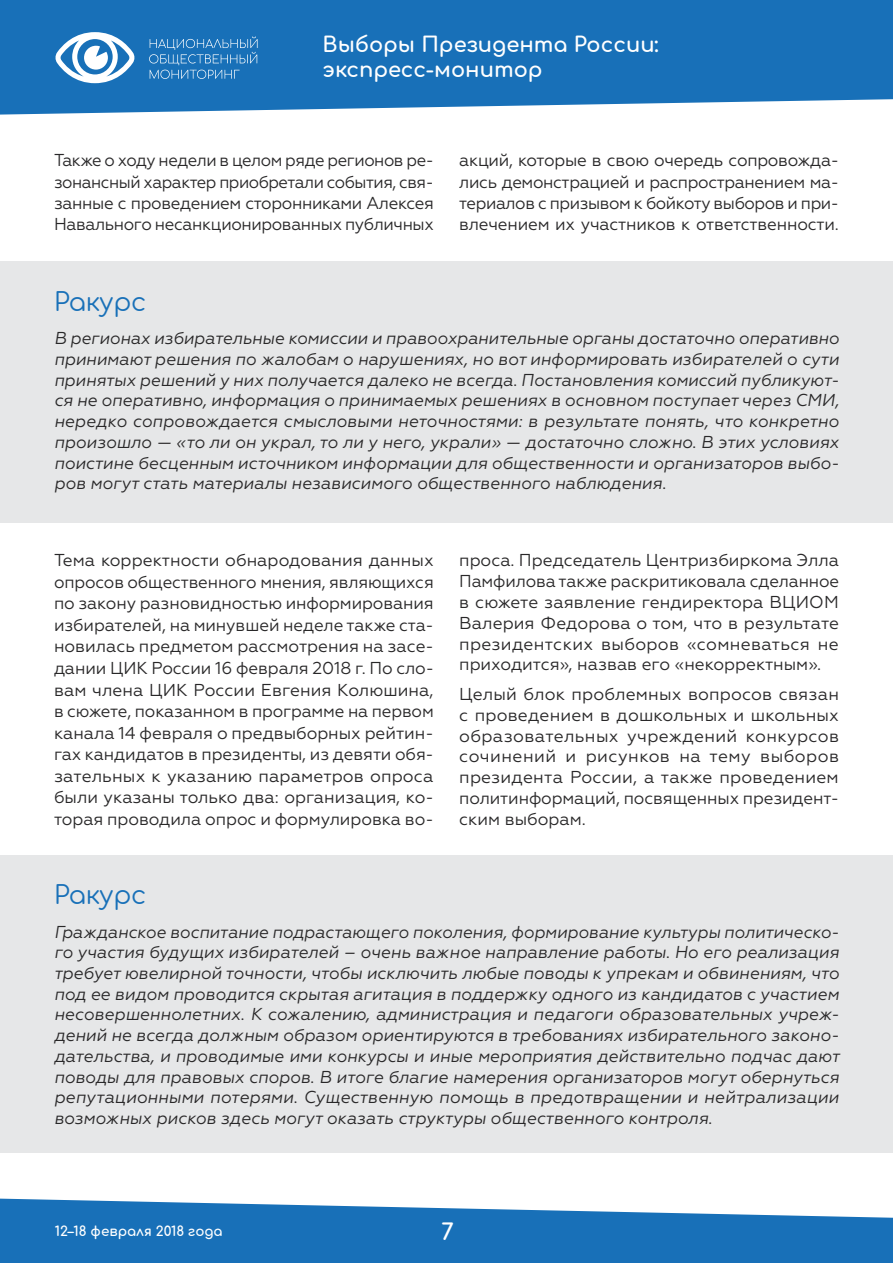
<style>
.page{position:relative;width:893px;height:1263px;background:#fff}
.page>*{position:absolute;margin:0;border:0;box-sizing:border-box;transform-origin:0 0}
.t1{font:25.5px "Comfortaa";letter-spacing:-.01em;color:#1870b8}
.t2{font:700 22.5px "Comfortaa";color:#fff}
.t3{font:700 21px/25.2px "Comfortaa";color:#fff}
.t4{font:italic 17.25px/20.7px "Geometria";color:#292829;text-align:justify}
.t5{font:17.25px/21.6px "Geometria";letter-spacing:-.005em;color:#292829;text-align:justify}
.t6{font:700 13.5px "Comfortaa";color:#fff}
</style>
<div class="page">
<svg style="left:0;top:0;width:893px;height:115px;background:#297bbd"></svg>
<svg style="left:149px;top:36px;width:109px;height:43px;background:#3481c0"></svg>
<svg style="left:55px;top:32px;width:80px;height:51px"></svg>
<div style="left:0;top:261px;width:893px;height:262px;background:#e6e7e8"></div>
<div style="left:0;top:855px;width:893px;height:297px;background:#e6e7e8"></div>
<svg style="left:0;top:1198px;width:893px;height:65px;background:#3c86c3"></svg>
<p class="t3" style="left:323px;top:30px;width:338px">Выборы Президента России: экспресс-монитор</p>
<p class="t5" style="left:54px;top:150px;width:381px;line-height:21px">Также о ходу недели в целом ряде регионов ре&shy;зонансный характер приобретали события, свя&shy;занные с проведением сторонниками Алексея Навального несанкционированных публичных</p>
<p class="t5" style="left:459px;top:150px;width:381px;line-height:21px">акций, которые в свою очередь сопровожда&shy;лись демонстрацией и распространением ма&shy;териалов с призывом к бойкоту выборов и при&shy;влечением их участников к ответственности.</p>
<h1 class="t1" style="left:54px;top:279px;width:94px">Ракурс</h1>
<p class="t4" style="left:54px;top:328px;width:787px">В регионах избирательные комиссии и правоохранительные органы достаточно оперативно принимают решения по жалобам о нарушениях, но вот информировать избирателей о сути принятых решений у них получается далеко не всегда. Постановления комиссий публикуют&shy;ся не оперативно, информация о принимаемых решениях в основном поступает через СМИ, нередко сопровождается смысловыми неточностями: в результате понять, что конкретно произошло — «то ли он украл, то ли у него, украли» — достаточно сложно. В этих условиях поистине бесценным источником информации для общественности и организаторов выбо&shy;ров могут стать материалы независимого общественного наблюдения.</p>
<p class="t5" style="left:54px;top:549px;width:381px">Тема корректности обнародования данных опросов общественного мнения, являющихся по закону разновидностью информирования избирателей, на минувшей неделе также ста&shy;новилась предметом рассмотрения на засе&shy;дании ЦИК России 16 февраля 2018 г. По сло&shy;вам члена ЦИК России Евгения Колюшина, в сюжете, показанном в программе на первом канала 14 февраля о предвыборных рейтин&shy;гах кандидатов в президенты, из девяти обя&shy;зательных к указанию параметров опроса были указаны только два: организация, ко&shy;торая проводила опрос и формулировка во-</p>
<p class="t5" style="left:459px;top:550px;width:381px;line-height:20.9px">проса. Председатель Центризбиркома Элла Памфилова также раскритиковала сделанное в сюжете заявление гендиректора ВЦИОМ Валерия Федорова о том, что в результате президентских выборов «сомневаться не приходится», назвав его «некорректным».</p>
<p class="t5" style="left:459px;top:683px;width:381px;line-height:20.9px">Целый блок проблемных вопросов связан с проведением в дошкольных и школьных образовательных учреждений конкурсов сочинений и рисунков на тему выборов президента России, а также проведением политинформаций, посвященных президент&shy;ским выборам.</p>
<h1 class="t1" style="left:54px;top:872px;width:94px">Ракурс</h1>
<p class="t4" style="left:54px;top:921px;width:787px">Гражданское воспитание подрастающего поколения, формирование культуры политическо&shy;го участия будущих избирателей – очень важное направление работы. Но его реализация требует ювелирной точности, чтобы исключить любые поводы к упрекам и обвинениям, что под ее видом проводится скрытая агитация в поддержку одного из кандидатов с участием несовершеннолетних. К сожалению, администрация и педагоги образовательных учреж&shy;дений не всегда должным образом ориентируются в требованиях избирательного законо&shy;дательства, и проводимые ими конкурсы и иные мероприятия действительно подчас дают поводы для правовых споров. В итоге благие намерения организаторов могут обернуться репутационными потерями. Существенную помощь в предотвращении и нейтрализации возможных рисков здесь могут оказать структуры общественного контроля.</p>
<p class="t6" style="left:55px;top:1219px;width:169px">12–18 февраля 2018 года</p>
<h2 class="t2" style="left:441px;top:1211px;width:14px">7</h2>
</div>
